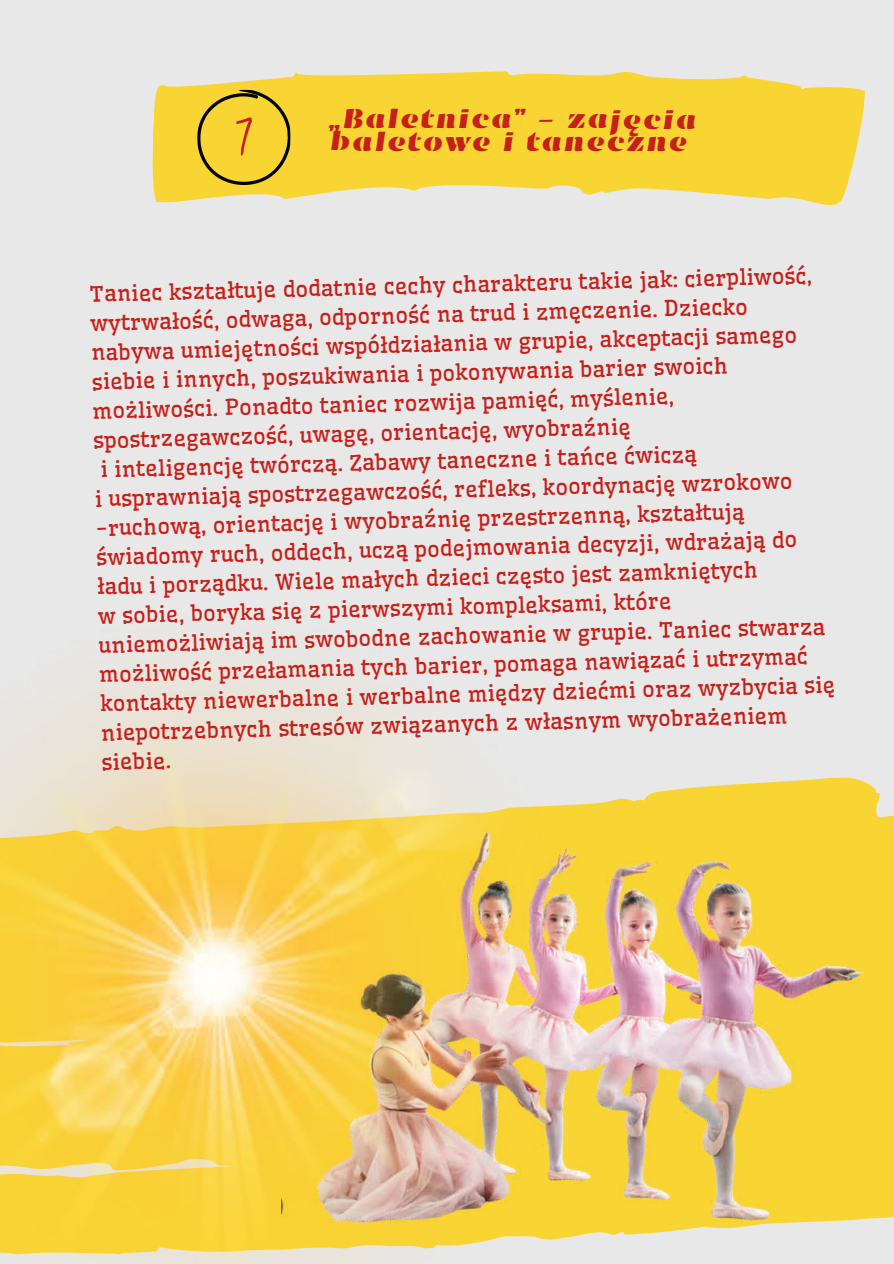
<style>
.page{position:relative;width:894px;height:1264px;background:#fff}
.page>*{position:absolute;margin:0;border:0;box-sizing:border-box;transform-origin:0 0}
.t1{font:57px "TC Chaddlewood Regular";color:#c5201a}
.t2{font:28.5px "Emblema One";letter-spacing:.03em;color:#c5201a}
.t3{font:21.45px "Wellfleet";color:#c5201a}
</style>
<div class="page">
<div style="left:0;top:0;width:893px;height:1263px;background:#e8e8e8"></div>
<svg style="left:573px;top:777px;width:320px;height:460px;fill:#f9d534"></svg>
<img style="left:573px;top:821px;width:292px;height:404px">
<svg style="left:152px;top:71px;width:713px;height:134px;fill:#f9d534"></svg>
<svg style="left:197px;top:90px;width:94px;height:95px;background:#debd2e"></svg>
<img style="left:0;top:671px;width:573px;height:592px">
<h1 class="t1" style="left:235px;top:100px;width:19px">7</h1>
<h2 class="t2" style="left:329px;top:102px;width:369px">„Baletnica” - zajęcia</h2>
<h2 class="t2" style="left:329px;top:124px;width:359px">baletowe i taneczne</h2>
<p class="t3" style="left:89px;top:278px;width:723px;rotate:-1deg">Taniec kształtuje dodatnie cechy charakteru takie jak: cierpliwość,</p>
<p class="t3" style="left:90px;top:307px;width:659px;rotate:-1deg">wytrwałość, odwaga, odporność na trud i zmęczenie. Dziecko</p>
<p class="t3" style="left:91px;top:336px;width:707px;rotate:-1deg">nabywa umiejętności współdziałania w grupie, akceptacji samego</p>
<p class="t3" style="left:92px;top:366px;width:637px;rotate:-1deg">siebie i innych, poszukiwania i pokonywania barier swoich</p>
<p class="t3" style="left:92px;top:395px;width:582px;rotate:-1deg">możliwości. Ponadto taniec rozwija pamięć, myślenie,</p>
<p class="t3" style="left:93px;top:425px;width:539px;rotate:-1deg">spostrzegawczość, uwagę, orientację, wyobraźnię</p>
<p class="t3" style="left:100px;top:454px;width:597px;rotate:-1deg">i inteligencję twórczą. Zabawy taneczne i tańce ćwiczą</p>
<p class="t3" style="left:95px;top:482px;width:699px;rotate:-1deg">i usprawniają spostrzegawczość, refleks, koordynację wzrokowo</p>
<p class="t3" style="left:95px;top:512px;width:650px;rotate:-1deg">-ruchową, orientację i wyobraźnię przestrzenną, kształtują</p>
<p class="t3" style="left:96px;top:541px;width:702px;rotate:-1deg">świadomy ruch, oddech, uczą podejmowania decyzji, wdrażają do</p>
<p class="t3" style="left:97px;top:570px;width:662px;rotate:-1deg">ładu i porządku. Wiele małych dzieci często jest zamkniętych</p>
<p class="t3" style="left:98px;top:600px;width:575px;rotate:-1deg">w sobie, boryka się z pierwszymi kompleksami, które</p>
<p class="t3" style="left:98px;top:628px;width:728px;rotate:-1deg">uniemożliwiają im swobodne zachowanie w grupie. Taniec stwarza</p>
<p class="t3" style="left:99px;top:658px;width:709px;rotate:-1deg">możliwość przełamania tych barier, pomaga nawiązać i utrzymać</p>
<p class="t3" style="left:100px;top:687px;width:736px;rotate:-1deg">kontakty niewerbalne i werbalne między dziećmi oraz wyzbycia się</p>
<p class="t3" style="left:101px;top:717px;width:687px;rotate:-1deg">niepotrzebnych stresów związanych z własnym wyobrażeniem</p>
<p class="t3" style="left:101px;top:748px;width:71px;rotate:-1deg">siebie.</p>
</div>
